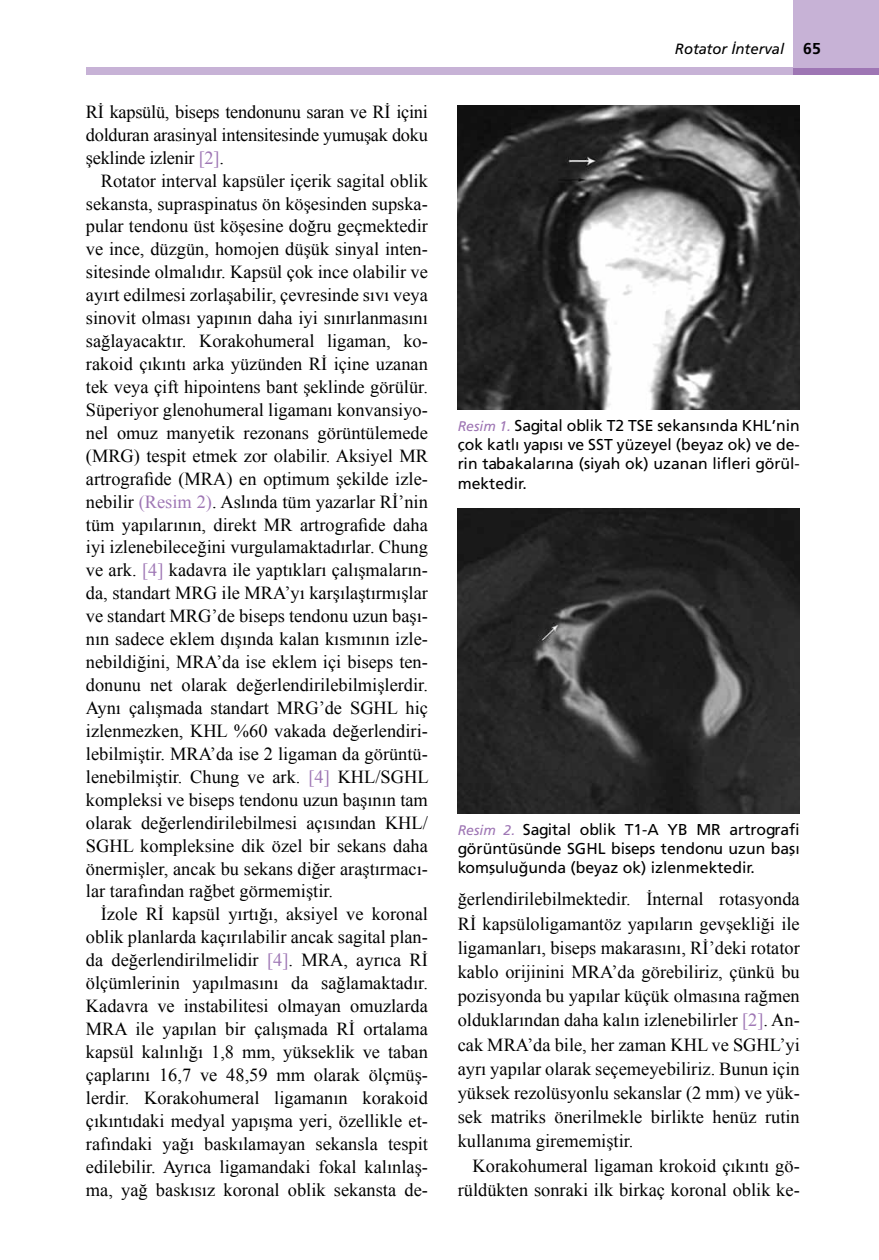
<style>
.page{position:relative;width:879px;height:1260px;background:#fff}
.page>*{position:absolute;margin:0;border:0;box-sizing:border-box;transform-origin:0 0}
.t1{font:18.38px/22.9px "Times New Roman";color:#000;text-align:justify}
.t2{font:15.75px/19.2px "Frutiger Normal Tr";color:#000;text-align:justify}
.t3{font:14.88px "Frutiger Italic Tr";color:#000}
.s1{color:#9e76b4}
.s2{font-family:"Frutiger Bold Tr";font-size:15.75px}
.s3{font-family:"Frutiger Italic Tr";font-size:14px;color:#9e76b4}
</style>
<div class="page">
<img style="left:457px;top:105px;width:342px;height:305px">
<img style="left:457px;top:509px;width:342px;height:304px">
<div style="left:792px;top:68px;width:86px;height:7px;background:#9e76b4"></div>
<div style="left:86px;top:68px;width:706px;height:7px;background:#c7b2d6"></div>
<div style="left:792px;top:0;width:86px;height:68px;background:#c7b2d6"></div>
<p class="t1" style="left:86px;top:100px;width:343px">Rİ kapsülü, biseps tendonunu saran ve Rİ içini dolduran arasinyal intensitesinde yumuşak doku şeklinde izlenir <span class="s1">[2]</span>.</p>
<p class="t1" style="left:86px;top:169px;width:344px;text-indent:15px">Rotator interval kapsüler içerik sagital oblik sekansta, supraspinatus ön köşesinden supska&shy;pular tendonu üst köşesine doğru geçmektedir ve ince, düzgün, homojen düşük sinyal inten&shy;sitesinde olmalıdır. Kapsül çok ince olabilir ve ayırt edilmesi zorlaşabilir, çevresinde sıvı veya sinovit olması yapının daha iyi sınırlanmasını sağlayacaktır. Korakohumeral ligaman, ko&shy;rakoid çıkıntı arka yüzünden Rİ içine uzanan tek veya çift hipointens bant şeklinde görülür.<br>Süperiyor glenohumeral ligamanı konvansiyo&shy;nel omuz manyetik rezonans görüntülemede (MRG) tespit etmek zor olabilir. Aksiyel MR artrografide (MRA) en optimum şekilde izle&shy;nebilir <span class="s1">(Resim 2)</span>. Aslında tüm yazarlar Rİ’nin tüm yapılarının, direkt MR artrografide daha iyi izlenebileceğini vurgulamaktadırlar. Chung ve ark. <span class="s1">[4]</span> kadavra ile yaptıkları çalışmaların&shy;da, standart MRG ile MRA’yı karşılaştırmışlar ve standart MRG’de biseps tendonu uzun başı&shy;nın sadece eklem dışında kalan kısmının izle&shy;nebildiğini, MRA’da ise eklem içi biseps ten&shy;donunu net olarak değerlendirilebilmişlerdir.<br>Aynı çalışmada standart MRG’de SGHL hiç izlenmezken, KHL %60 vakada değerlendiri&shy;lebilmiştir. MRA’da ise 2 ligaman da görüntü&shy;lenebilmiştir. Chung ve ark. <span class="s1">[4]</span> KHL/SGHL kompleksi ve biseps tendonu uzun başının tam olarak değerlendirilebilmesi açısından KHL/ SGHL kompleksine dik özel bir sekans daha önermişler, ancak bu sekans diğer araştırmacı&shy;lar tarafından rağbet görmemiştir.</p>
<p class="t1" style="left:86px;top:903px;width:343px;text-indent:15px">İzole Rİ kapsül yırtığı, aksiyel ve koronal oblik planlarda kaçırılabilir ancak sagital plan&shy;da değerlendirilmelidir <span class="s1">[4]</span>. MRA, ayrıca Rİ ölçümlerinin yapılmasını da sağlamaktadır.<br>Kadavra ve instabilitesi olmayan omuzlarda MRA ile yapılan bir çalışmada Rİ ortalama kapsül kalınlığı 1,8 mm, yükseklik ve taban çaplarını 16,7 ve 48,59 mm olarak ölçmüş&shy;lerdir. Korakohumeral ligamanın korakoid çıkıntıdaki medyal yapışma yeri, özellikle et&shy;rafındaki yağı baskılamayan sekansla tespit edilebilir. Ayrıca ligamandaki fokal kalınlaş&shy;ma, yağ baskısız koronal oblik sekansta de-</p>
<p class="t3" style="left:674px;top:40px;width:147px">Rotator İnterval <span class="s2">65</span></p>
<p class="t2" style="left:457px;top:416px;width:343px"><span class="s3">Resim 1.</span> Sagital oblik T2 TSE sekansında KHL’nin çok katlı yapısı ve SST yüzeyel (beyaz ok) ve de&shy;rin tabakalarına (siyah ok) uzanan lifleri görül&shy;mektedir.</p>
<p class="t2" style="left:457px;top:819px;width:343px"><span class="s3">Resim 2.</span> Sagital oblik T1-A YB MR artrografi görüntüsünde SGHL biseps tendonu uzun başı komşuluğunda (beyaz ok) izlenmektedir.</p>
<p class="t1" style="left:457px;top:887px;width:343px;line-height:24.2px">ğerlendirilebilmektedir. İnternal rotasyonda Rİ kapsüloligamantöz yapıların gevşekliği ile ligamanları, biseps makarasını, Rİ’deki rotator kablo orijinini MRA’da görebiliriz, çünkü bu pozisyonda bu yapılar küçük olmasına rağmen olduklarından daha kalın izlenebilirler <span class="s1">[2]</span>. An&shy;cak MRA’da bile, her zaman KHL ve SGHL’yi ayrı yapılar olarak seçemeyebiliriz. Bunun için yüksek rezolüsyonlu sekanslar (2 mm) ve yük&shy;sek matriks önerilmekle birlikte henüz rutin kullanıma girememiştir.</p>
<p class="t1" style="left:457px;top:1153px;width:343px;line-height:24.2px;text-align:right">Korakohumeral ligaman krokoid çıkıntı gö&shy;rüldükten sonraki ilk birkaç koronal oblik ke-</p>
</div>
